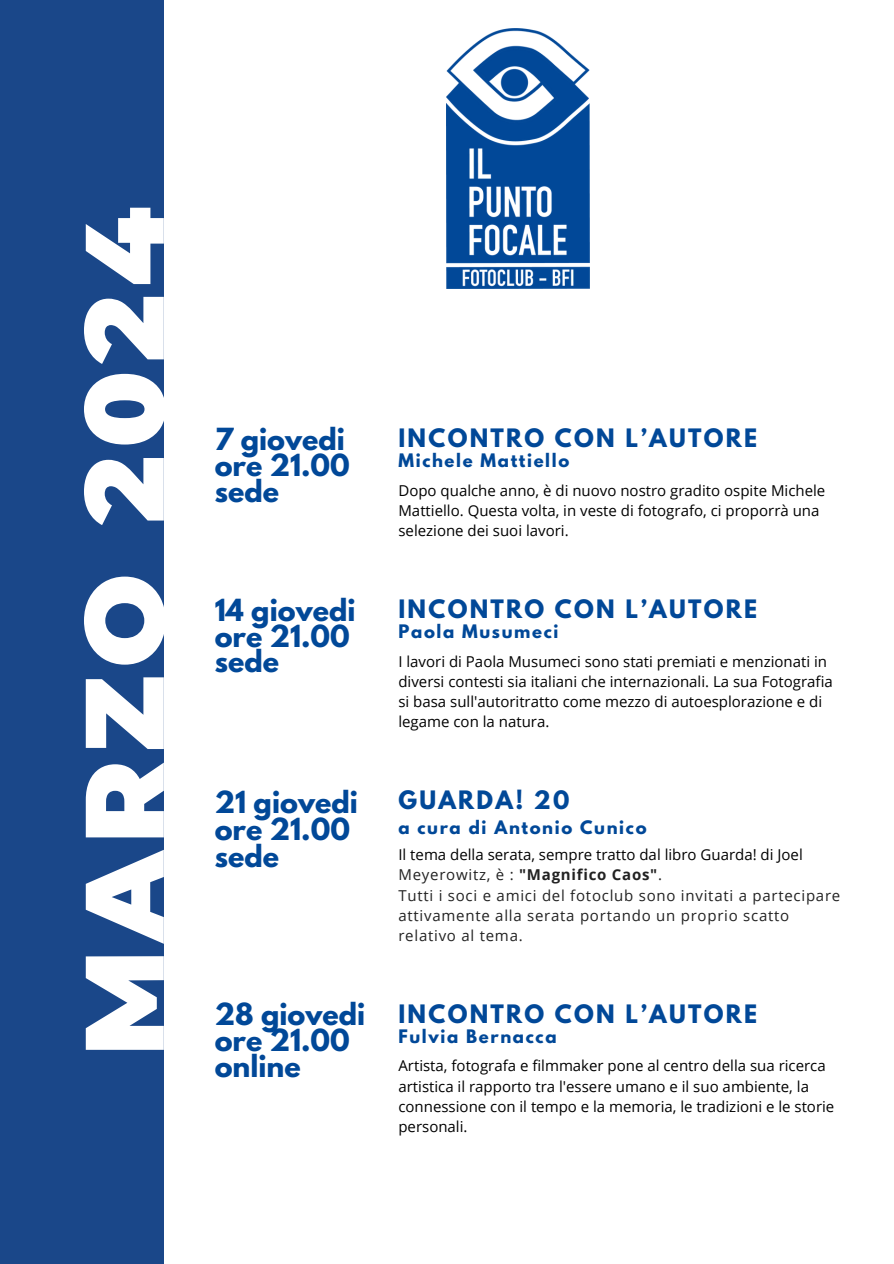
<style>
.page{position:relative;width:894px;height:1264px;background:#fff}
.page>*{position:absolute;margin:0;border:0;box-sizing:border-box;transform-origin:0 0}
.t1{font:900 111.45px "Montserrat";letter-spacing:.075em;color:#fff}
.t2{font:700 27px/25.8px "League Spartan";color:#014898}
.t3{font:700 22.5px "League Spartan";letter-spacing:.1em;color:#014898}
.t4{font:700 16.5px "League Spartan";letter-spacing:.1em;color:#014898}
.t5{font:15px/20.2px "Open Sans";color:#000}
.t6{font:15px/20.2px "Open Sans";letter-spacing:.05em;color:#222}
.t7{font:700 15px "Open Sans";letter-spacing:.05em;color:#222}
.s1{font-weight:400}
</style>
<div class="page">
<div style="left:0;top:0;width:164px;height:1263px;background:#1a4789"></div>
<img style="left:446px;top:28px;width:143px;height:260px">
<h1 class="t1" style="left:56px;top:1056px;width:850px;rotate:-90deg">MARZO 2024</h1>
<h3 class="t2" style="left:215px;top:429px;width:132px">7 giovedi</h3>
<h2 class="t3" style="left:398px;top:427px;width:360px">INCONTRO CON L’AUTORE</h2>
<h3 class="t2" style="left:215px;top:455px;width:137px">ore 21.00 sede</h3>
<p class="t4" style="left:398px;top:452px;width:172px">Michele Mattiello</p>
<h4 class="t5" style="left:398px;top:480px;width:428px">Dopo qualche anno, è di nuovo nostro gradito ospite Michele<br>Mattiello. Questa volta, in veste di fotografo, ci proporrà una selezione dei suoi lavori.</h4>
<h3 class="t2" style="left:215px;top:600px;width:142px">14 giovedi</h3>
<h2 class="t3" style="left:398px;top:597px;width:360px">INCONTRO CON L’AUTORE</h2>
<h3 class="t2" style="left:215px;top:626px;width:137px">ore 21.00 sede</h3>
<p class="t4" style="left:398px;top:623px;width:161px">Paola Musumeci</p>
<h4 class="t5" style="left:398px;top:650px;width:436px">I lavori di Paola Musumeci sono stati premiati e menzionati in diversi contesti sia italiani che internazionali. La sua Fotografia si basa sull'autoritratto come mezzo di autoesplorazione e di legame con la natura.</h4>
<h2 class="t2" style="left:215px;top:792px;width:145px;line-height:27px">21 giovedi ore 21.00 sede</h2>
<h3 class="t3" style="left:398px;top:788px;width:172px">GUARDA! 20</h3>
<p class="t4" style="left:398px;top:818px;width:249px">a cura di Antonio Cunico</p>
<h4 class="t5" style="left:398px;top:844px;width:406px">Il tema della serata, sempre tratto dal libro Guarda! di Joel</h4>
<p class="t7" style="left:398px;top:864px;width:265px"><span class="s1">Meyerowitz, è :</span> "Magnifico Caos"<span class="s1">.</span></p>
<p class="t6" style="left:398px;top:884px;width:443px">Tutti i soci e amici del fotoclub sono invitati a partecipare attivamente alla serata portando un proprio scatto relativo al tema.</p>
<h3 class="t2" style="left:215px;top:1005px;width:152px">28 giovedi</h3>
<h2 class="t3" style="left:398px;top:1002px;width:360px">INCONTRO CON L’AUTORE</h2>
<h3 class="t2" style="left:215px;top:1030px;width:137px">ore 21.00 online</h3>
<p class="t4" style="left:398px;top:1028px;width:160px">Fulvia Bernacca</p>
<h4 class="t5" style="left:398px;top:1055px;width:437px">Artista, fotografa e filmmaker pone al centro della sua ricerca artistica il rapporto tra l'essere umano e il suo ambiente, la connessione con il tempo e la memoria, le tradizioni e le storie personali.</h4>
</div>
